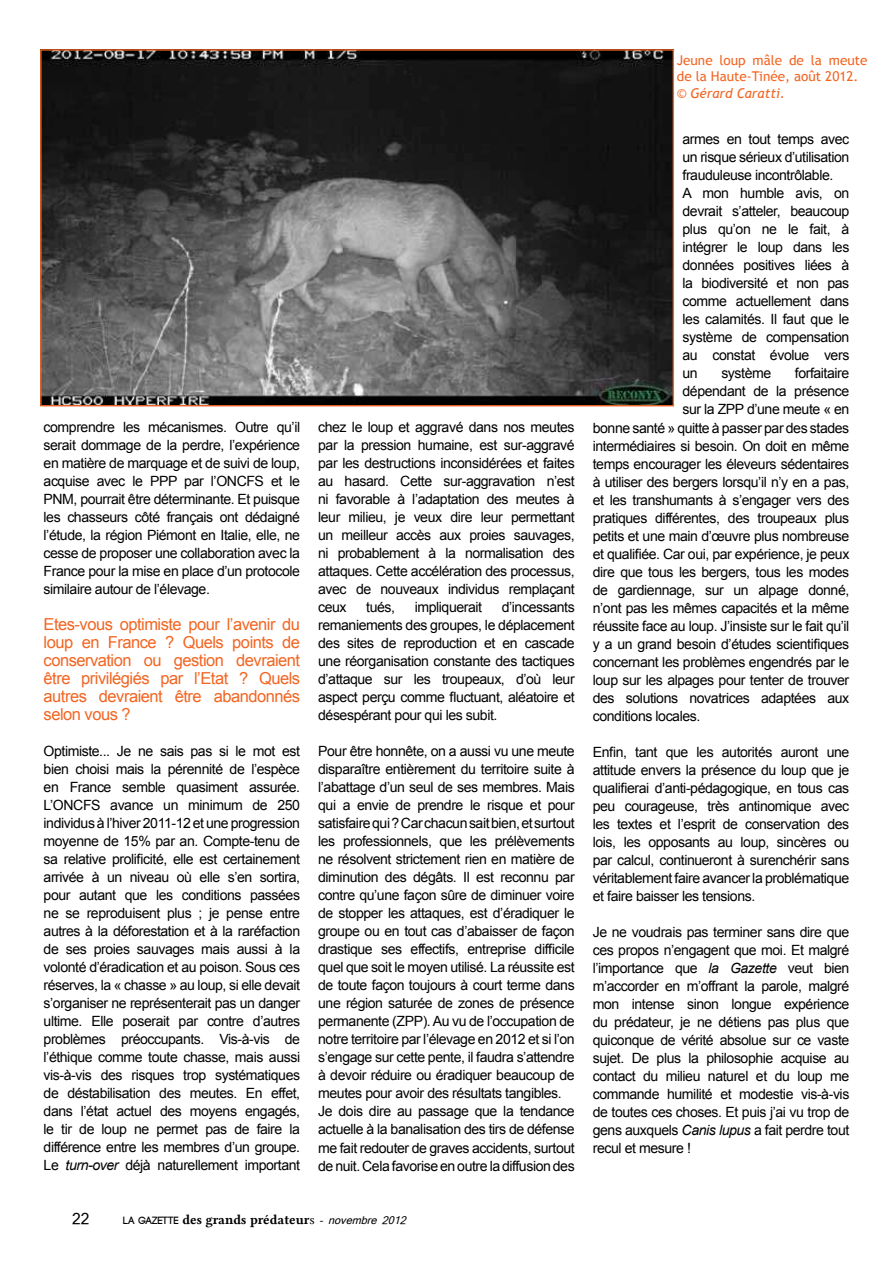
<style>
.page{position:relative;width:893px;height:1263px;background:#fff}
.page>*{position:absolute;margin:0;border:0;box-sizing:border-box;transform-origin:0 0}
.t1{font:16.5px/18px "Arial";letter-spacing:-.03em;color:#f26522;text-align:justify}
.t2{font:15px "Mangal";color:#000}
.t3{font:14.1px/18px "Arial";letter-spacing:-.03em;color:#000;text-align:justify}
.t4{font:13.5px/16.2px "Trebuchet MS";color:#f26522}
.t5{font:13.5px "Lin Libertine B";color:#000}
.t6{font:italic 13.5px "Trebuchet MS";color:#f26522}
.s1{font-style:italic}
.s2{font-family:"Code";font-weight:700;font-size:10.5px}
.s3{font-family:"Lin Libertine"}
.s4{font-family:"Mangal";font-style:italic;font-size:10.5px}
</style>
<div class="page">
<img style="left:42px;top:51px;width:630px;height:353px">
<p class="t3" style="left:44px;top:419px;width:258px">comprendre les mécanismes. Outre qu’il serait dommage de la perdre, l’expérience en matière de marquage et de suivi de loup, acquise avec le PPP par l’ONCFS et le PNM, pourrait être déterminante. Et puisque les chasseurs côté français ont dédaigné l’étude, la région Piémont en Italie, elle, ne cesse de proposer une collaboration avec la France pour la mise en place d’un protocole similaire autour de l’élevage.</p>
<p class="t1" style="left:44px;top:617px;width:258px">Etes-vous optimiste pour l’avenir du loup en France ? Quels points de conservation ou gestion devraient être privilégiés par l’Etat ? Quels autres devraient être abandonnés selon vous ?</p>
<p class="t3" style="left:44px;top:743px;width:258px">Optimiste... Je ne sais pas si le mot est bien choisi mais la pérennité de l’espèce en France semble quasiment assurée.<br>L’ONCFS avance un minimum de 250 individus à l’hiver 2011-12 et une progression moyenne de 15% par an. Compte-tenu de sa relative proli昀椀cité, elle est certainement arrivée à un niveau où elle s’en sortira, pour autant que les conditions passées ne se reproduisent plus ; je pense entre autres à la déforestation et à la raréfaction de ses proies sauvages mais aussi à la volonté d’éradication et au poison. Sous ces réserves, la « chasse » au loup, si elle devait s’organiser ne représenterait pas un danger ultime. Elle poserait par contre d’autres problèmes préoccupants. Vis-à-vis de l’éthique comme toute chasse, mais aussi vis-à-vis des risques trop systématiques de déstabilisation des meutes. En effet, dans l’état actuel des moyens engagés, le tir de loup ne permet pas de faire la différence entre les membres d’un groupe.<br>Le <span class="s1">turn-over</span> déjà naturellement important</p>
<p class="t3" style="left:318px;top:419px;width:258px">chez le loup et aggravé dans nos meutes par la pression humaine, est sur-aggravé par les destructions inconsidérées et faites au hasard. Cette sur-aggravation n’est ni favorable à l’adaptation des meutes à leur milieu, je veux dire leur permettant un meilleur accès aux proies sauvages, ni probablement à la normalisation des attaques. Cette accélération des processus, avec de nouveaux individus remplaçant ceux</p>
<p class="t3" style="left:318px;top:600px;width:258px;text-indent:184px">d’incessants remaniements des groupes, le déplacement des sites de reproduction et en cascade une réorganisation constante des tactiques d’attaque sur les troupeaux, d’où leur aspect perçu comme 昀氀uctuant, aléatoire et désespérant pour qui les subit.</p>
<p class="t3" style="left:318px;top:744px;width:258px;text-align:left">Pour être honnête, on a aussi vu une meute disparaître entièrement du territoire suite à l’abattage d’un seul de ses membres. Mais qui a envie de prendre le risque et pour satisfaire qui ? Car chacun sait bien, et surtout les professionnels, que les prélèvements ne résolvent strictement rien en matière de diminution des dégâts. Il est reconnu par contre qu’une façon sûre de diminuer voire de stopper les attaques, est d’éradiquer le groupe ou en tout cas d’abaisser de façon drastique ses effectifs, entreprise dif昀椀cile quel que soit le moyen utilisé. La réussite est de toute façon toujours à court terme dans une région saturée de zones de présence permanente (ZPP). Au vu de l’occupation de notre territoire par l’élevage en 2012 et si l’on s’engage sur cette pente, il faudra s’attendre à devoir réduire ou éradiquer beaucoup de meutes pour avoir des résultats tangibles.<br>Je dois dire au passage que la tendance actuelle à la banalisation des tirs de défense me fait redouter de graves accidents, surtout de nuit. Cela favorise en outre la diffusion des</p>
<p class="t3" style="left:366px;top:600px;width:30px">tués,</p>
<p class="t3" style="left:415px;top:600px;width:69px">impliquerait</p>
<p class="t2" style="left:72px;top:1213px;width:19px">22</p>
<p class="t5" style="left:123px;top:1214px;width:287px"><span class="s2">LA GAZETTE</span> des grands prédateur<span class="s3">s</span> <span class="s4">- novembre 2012</span></p>
<p class="t4" style="left:677px;top:53px;width:192px">Jeune loup mâle de la meute de la Haute-Tinée, août 2012.</p>
<p class="t6" style="left:677px;top:87px;width:110px">© Gérard Caratti.</p>
<p class="t3" style="left:682px;top:132px;width:168px;text-align:left">armes en tout temps avec un risque sérieux d’utilisation frauduleuse incontrôlable.<br>A mon humble avis, on devrait s’atteler, beaucoup plus qu’on ne le fait, à intégrer le loup dans les données positives liées à la biodiversité et non pas comme actuellement dans les calamités. Il faut que le système de compensation au constat évolue vers un</p>
<p class="t3" style="left:721px;top:366px;width:51px">système</p>
<p class="t3" style="left:795px;top:366px;width:56px">forfaitaire</p>
<p class="t3" style="left:682px;top:384px;width:168px">dépendant de la présence</p>
<p class="t3" style="left:682px;top:402px;width:168px">sur la ZPP d’une meute « en</p>
<p class="t3" style="left:593px;top:420px;width:258px">bonne santé » quitte à passer par des stades</p>
<p class="t3" style="left:593px;top:438px;width:258px">intermédiaires si besoin. On doit en même</p>
<p class="t3" style="left:593px;top:456px;width:258px">temps encourager les éleveurs sédentaires</p>
<p class="t3" style="left:593px;top:474px;width:258px">à utiliser des bergers lorsqu’il n’y en a pas,</p>
<p class="t3" style="left:593px;top:492px;width:258px">et les transhumants à s’engager vers des</p>
<p class="t3" style="left:593px;top:510px;width:258px">pratiques différentes, des troupeaux plus</p>
<p class="t3" style="left:593px;top:528px;width:258px">petits et une main d’œuvre plus nombreuse</p>
<p class="t3" style="left:593px;top:545px;width:258px">et quali昀椀ée. Car oui, par expérience, je peux</p>
<p class="t3" style="left:593px;top:564px;width:258px">dire que tous les bergers, tous les modes</p>
<p class="t3" style="left:593px;top:582px;width:258px">de gardiennage, sur un alpage donné,</p>
<p class="t3" style="left:593px;top:600px;width:258px">n’ont pas les mêmes capacités et la même</p>
<p class="t3" style="left:593px;top:618px;width:258px">réussite face au loup. J’insiste sur le fait qu’il</p>
<p class="t3" style="left:593px;top:635px;width:258px">y a un grand besoin d’études scienti昀椀ques</p>
<p class="t3" style="left:593px;top:654px;width:258px">concernant les problèmes engendrés par le</p>
<p class="t3" style="left:593px;top:672px;width:258px">loup sur les alpages pour tenter de trouver</p>
<p class="t3" style="left:593px;top:690px;width:258px">des solutions novatrices adaptées aux</p>
<p class="t3" style="left:593px;top:708px;width:109px">conditions locales.</p>
<p class="t3" style="left:593px;top:743px;width:258px">En昀椀n, tant que les autorités auront une attitude envers la présence du loup que je quali昀椀erai d’anti-pédagogique, en tous cas peu courageuse, très antinomique avec les textes et l’esprit de conservation des lois, les opposants au loup, sincères ou par calcul, continueront à surenchérir sans véritablement faire avancer la problématique et faire baisser les tensions.</p>
<p class="t3" style="left:593px;top:924px;width:258px">Je ne voudrais pas terminer sans dire que ces propos n’engagent que moi. Et malgré l’importance que <span class="s1">la Gazette</span> veut bien m’accorder en m’offrant la parole, malgré mon intense sinon longue expérience du prédateur, je ne détiens pas plus que quiconque de vérité absolue sur ce vaste sujet. De plus la philosophie acquise au contact du milieu naturel et du loup me commande humilité et modestie vis-à-vis de toutes ces choses. Et puis j’ai vu trop de gens auxquels <span class="s1">Canis lupus</span> a fait perdre tout recul et mesure !</p>
</div>
